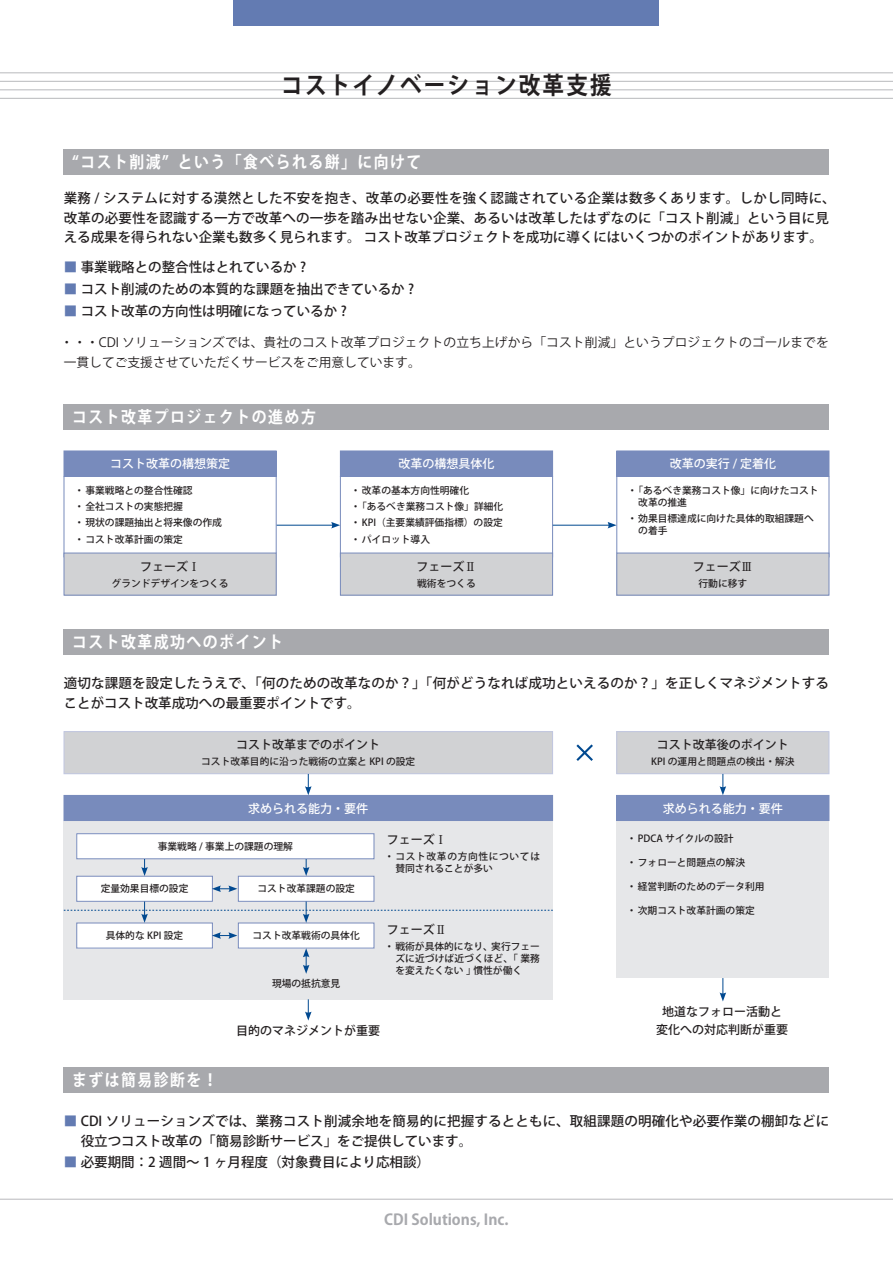
<style>
.page{position:relative;width:893px;height:1263px;background:#fff}
.page>*{position:absolute;margin:0;border:0;box-sizing:border-box;transform-origin:0 0}
.t1{font:700 24px "Koz Go Std";letter-spacing:.1em;color:#231f20;scale:.9 1}
.t2{font:700 16.5px "Koz Go Std";letter-spacing:.1em;color:#fff;scale:.9 1}
.t3{font:700 15px "Koz Go Std";color:#a8a9ad}
.t4{font:500 13.5px/19.5px "Koz Go Std";letter-spacing:.01em;color:#231f20}
.t5{font:12.75px/19.5px "Koz Go Std";letter-spacing:.01em;color:#231f20}
.t6{font:500 12px/18px "Koz Go Std";color:#231f20;text-align:center}
.t7{font:500 12px "Koz Go Std";color:#fff}
.t8{font:500 9.75px/16.2px "Koz Go Std";color:#231f20}
.t9{font:500 9.75px/12px "Koz Go Std";letter-spacing:.065em;color:#231f20}
.s1{color:#637bb2}
.s2{font-family:"Koz Min Std"}
</style>
<div class="page">
<hr style="left:0;top:72px;width:893px;height:1px;background:#bcbdc0">
<hr style="left:0;top:81px;width:893px;height:1px;background:#bcbdc0">
<hr style="left:0;top:89px;width:893px;height:1px;background:#bcbdc0">
<hr style="left:0;top:98px;width:893px;height:1px;background:#bcbdc0">
<hr style="left:0;top:1199px;width:893px;height:1px;background:#bcbdc0">
<div style="left:234px;top:0;width:425px;height:26px;background:#637bb2"></div>
<div style="left:64px;top:149px;width:765px;height:25px;background:#a8a9ad"></div>
<div style="left:64px;top:404px;width:765px;height:25px;background:#a8a9ad"></div>
<hr style="left:276px;top:525px;width:58px;height:1px;background:#014990">
<svg style="left:331px;top:522px;width:9px;height:6px"></svg>
<div style="left:64px;top:451px;width:212px;height:25px;background:#788bbc"></div>
<div style="left:64px;top:476px;width:212px;height:81px;border:1px solid #788bbc"></div>
<div style="left:64px;top:553px;width:212px;height:42px;background:#d1d2d4"></div>
<div style="left:64px;top:553px;width:212px;height:42px;border:1px solid #788bbc"></div>
<div style="left:617px;top:451px;width:212px;height:25px;background:#788bbc"></div>
<div style="left:617px;top:476px;width:212px;height:81px;border:1px solid #788bbc"></div>
<div style="left:617px;top:553px;width:212px;height:42px;background:#d1d2d4"></div>
<div style="left:617px;top:553px;width:212px;height:42px;border:1px solid #788bbc"></div>
<div style="left:340px;top:451px;width:213px;height:25px;background:#788bbc"></div>
<div style="left:340px;top:476px;width:213px;height:81px;border:1px solid #788bbc"></div>
<div style="left:340px;top:553px;width:213px;height:42px;background:#d1d2d4"></div>
<div style="left:340px;top:553px;width:213px;height:42px;border:1px solid #788bbc"></div>
<hr style="left:553px;top:525px;width:57px;height:1px;background:#014990">
<svg style="left:607px;top:522px;width:10px;height:6px"></svg>
<div style="left:64px;top:629px;width:765px;height:26px;background:#a8a9ad"></div>
<div style="left:617px;top:732px;width:212px;height:42px;background:#d1d2d4"></div>
<div style="left:617px;top:731px;width:212px;height:43px;border:1px solid #c1c7e1"></div>
<div style="left:64px;top:732px;width:489px;height:42px;background:#d1d2d4"></div>
<div style="left:64px;top:731px;width:489px;height:43px;border:1px solid #c1c7e1"></div>
<svg style="left:576px;top:744px;width:17px;height:17px"></svg>
<div style="left:64px;top:821px;width:489px;height:178px;background:#e6e7e9"></div>
<div style="left:64px;top:795px;width:489px;height:25px;background:#788bbc"></div>
<div style="left:64px;top:795px;width:489px;height:26px;border:1px solid #788bbc"></div>
<div style="left:617px;top:821px;width:212px;height:157px;background:#e6e7e9"></div>
<div style="left:617px;top:795px;width:212px;height:25px;background:#788bbc"></div>
<div style="left:617px;top:795px;width:212px;height:26px;border:1px solid #788bbc"></div>
<svg style="left:305px;top:774px;width:7px;height:21px"></svg>
<div style="left:64px;top:1067px;width:765px;height:26px;background:#a8a9ad"></div>
<svg style="left:720px;top:774px;width:6px;height:21px"></svg>
<svg style="left:305px;top:999px;width:7px;height:21px"></svg>
<svg style="left:720px;top:978px;width:6px;height:23px"></svg>
<div style="left:77px;top:834px;width:297px;height:25px;background:#fff"></div>
<div style="left:77px;top:833px;width:297px;height:26px;border:1px solid #788bbc"></div>
<div style="left:77px;top:876px;width:135px;height:25px;background:#fff"></div>
<div style="left:77px;top:876px;width:136px;height:25px;border:1px solid #788bbc"></div>
<div style="left:238px;top:876px;width:136px;height:25px;background:#fff"></div>
<div style="left:238px;top:876px;width:136px;height:25px;border:1px solid #788bbc"></div>
<div style="left:77px;top:923px;width:135px;height:25px;background:#fff"></div>
<div style="left:238px;top:923px;width:136px;height:25px;background:#fff"></div>
<svg style="left:141px;top:859px;width:7px;height:17px"></svg>
<svg style="left:64px;top:901px;width:489px;height:22px"></svg>
<svg style="left:303px;top:859px;width:6px;height:17px"></svg>
<svg style="left:303px;top:948px;width:6px;height:26px"></svg>
<svg style="left:212px;top:885px;width:25px;height:7px"></svg>
<svg style="left:212px;top:932px;width:25px;height:7px"></svg>
<h1 class="t1" style="left:281px;top:70px;width:369px">コストイノベーション改革支援</h1>
<p class="t2" style="left:72px;top:151px;width:389px">“コスト削減” という「食べられる餅」に向けて</p>
<p class="t4" style="left:64px;top:189px;width:773px">業務 / システムに対する漠然とした不安を抱き、改革の必要性を強く認識されている企業は数多くあります。しかし同時に、改革の必要性を認識する一方で改革への一歩を踏み出せない企業、あるいは改革したはずなのに「コスト削減」という目に見える成果を得られない企業も数多く見られます。 コスト改革プロジェクトを成功に導くにはいくつかのポイントがあります。</p>
<p class="t4" style="left:64px;top:258px;width:244px"><span class="s1">■</span> 事業戦略との整合性はとれているか ?</p>
<p class="t4" style="left:64px;top:280px;width:352px"><span class="s1">■</span> コスト削減のための本質的な課題を抽出できているか ?</p>
<p class="t4" style="left:64px;top:302px;width:284px"><span class="s1">■</span> コスト改革の方向性は明確になっているか ?</p>
<p class="t5" style="left:61px;top:333px;width:770px">・・・CDI ソリューションズでは、貴社のコスト改革プロジェクトの立ち上げから「コスト削減」というプロジェクトのゴールまでを一貫してご支援させていただくサービスをご用意しています。</p>
<p class="t2" style="left:72px;top:406px;width:272px">コスト改革プロジェクトの進め方</p>
<p class="t7" style="left:110px;top:456px;width:121px">コスト改革の構想策定</p>
<p class="t8" style="left:75px;top:483px;width:149px">・事業戦略との整合性確認<br>・全社コストの実態把握<br>・現状の課題抽出と将来像の作成・コスト改革計画の策定</p>
<p class="t6" style="left:140px;top:558px;width:61px">フェーズ<span class="s2">Ⅰ</span></p>
<p class="t8" style="left:112px;top:576px;width:118px">グランドデザインをつくる</p>
<p class="t7" style="left:398px;top:456px;width:97px">改革の構想具体化</p>
<p class="t8" style="left:351px;top:483px;width:154px">・改革の基本方向性明確化<br>・「あるべき業務コスト像」詳細化・KPI（主要業績評価指標）の設定・パイロット導入</p>
<p class="t6" style="left:416px;top:558px;width:61px">フェーズ<span class="s2">Ⅱ</span></p>
<p class="t8" style="left:417px;top:576px;width:60px">戦術をつくる</p>
<p class="t7" style="left:670px;top:456px;width:108px">改革の実行 / 定着化</p>
<p class="t8" style="left:638px;top:485px;width:182px;line-height:12px;text-indent:-11px">・「あるべき業務コスト像」に向けたコスト改革の推進</p>
<p class="t8" style="left:638px;top:513px;width:177px;line-height:12px;text-indent:-11px">・効果目標達成に向けた具体的取組課題への着手</p>
<p class="t6" style="left:693px;top:558px;width:61px">フェーズ<span class="s2">Ⅲ</span></p>
<p class="t8" style="left:698px;top:576px;width:50px">行動に移す</p>
<p class="t2" style="left:72px;top:632px;width:236px">コスト改革成功へのポイント</p>
<p class="t4" style="left:64px;top:674px;width:767px">適切な課題を設定したうえで、「何のための改革なのか？」「何がどうなれば成功といえるのか？」を正しくマネジメントすることがコスト改革成功への最重要ポイントです。</p>
<p class="t6" style="left:657px;top:737px;width:133px">コスト改革後のポイント</p>
<p class="t8" style="left:651px;top:754px;width:145px">KPI の運用と問題点の検出・解決</p>
<p class="t6" style="left:236px;top:737px;width:145px">コスト改革までのポイント</p>
<p class="t8" style="left:201px;top:754px;width:216px">コスト改革目的に沿った戦術の立案と KPI の設定</p>
<p class="t7" style="left:248px;top:800px;width:121px">求められる能力・要件</p>
<p class="t7" style="left:663px;top:800px;width:121px">求められる能力・要件</p>
<p class="t8" style="left:158px;top:839px;width:137px">事業戦略 / 事業上の課題の理解</p>
<p class="t8" style="left:101px;top:881px;width:89px">定量効果目標の設定</p>
<p class="t8" style="left:257px;top:881px;width:99px">コスト改革課題の設定</p>
<p class="t8" style="left:106px;top:928px;width:79px">具体的な KPI 設定</p>
<p class="t8" style="left:253px;top:928px;width:109px">コスト改革戦術の具体化</p>
<p class="t8" style="left:272px;top:975px;width:70px">現場の抵抗意見</p>
<p class="t6" style="left:387px;top:831px;width:61px">フェーズ<span class="s2">Ⅰ</span></p>
<p class="t9" style="left:395px;top:851px;width:146px;text-indent:-11px">・コスト改革の方向性については賛同されることが多い</p>
<p class="t6" style="left:387px;top:921px;width:61px">フェーズ<span class="s2">Ⅱ</span></p>
<p class="t8" style="left:395px;top:941px;width:146px;line-height:12px;text-align:justify;text-indent:-11px">・戦術が具体的になり、実行フェーズに近づけば近づくほど、｢業務を変えたくない｣慣性が働く</p>
<p class="t6" style="left:236px;top:1023px;width:145px">目的のマネジメントが重要</p>
<p class="t8" style="left:627px;top:831px;width:108px">・PDCA サイクルの設計</p>
<p class="t8" style="left:627px;top:855px;width:120px">・フォローと問題点の解決</p>
<p class="t8" style="left:627px;top:879px;width:139px">・経営判断のためのデータ利用</p>
<p class="t8" style="left:627px;top:903px;width:129px">・次期コスト改革計画の策定</p>
<p class="t6" style="left:656px;top:1003px;width:133px">地道なフォロー活動と変化への対応判断が重要</p>
<p class="t2" style="left:72px;top:1070px;width:163px">まずは簡易診断を！</p>
<p class="t4" style="left:81px;top:1112px;width:750px;text-indent:-17px"><span class="s1">■</span> CDI ソリューションズでは、業務コスト削減余地を簡易的に把握するとともに、取組課題の明確化や必要作業の棚卸などに役立つコスト改革の「簡易診断サービス」をご提供しています。</p>
<p class="t4" style="left:64px;top:1153px;width:368px"><span class="s1">■</span> 必要期間：2 週間〜 1 ヶ月程度（対象費目により応相談）</p>
<p class="t3" style="left:384px;top:1210px;width:126px">CDI Solutions, Inc.</p>
</div>
